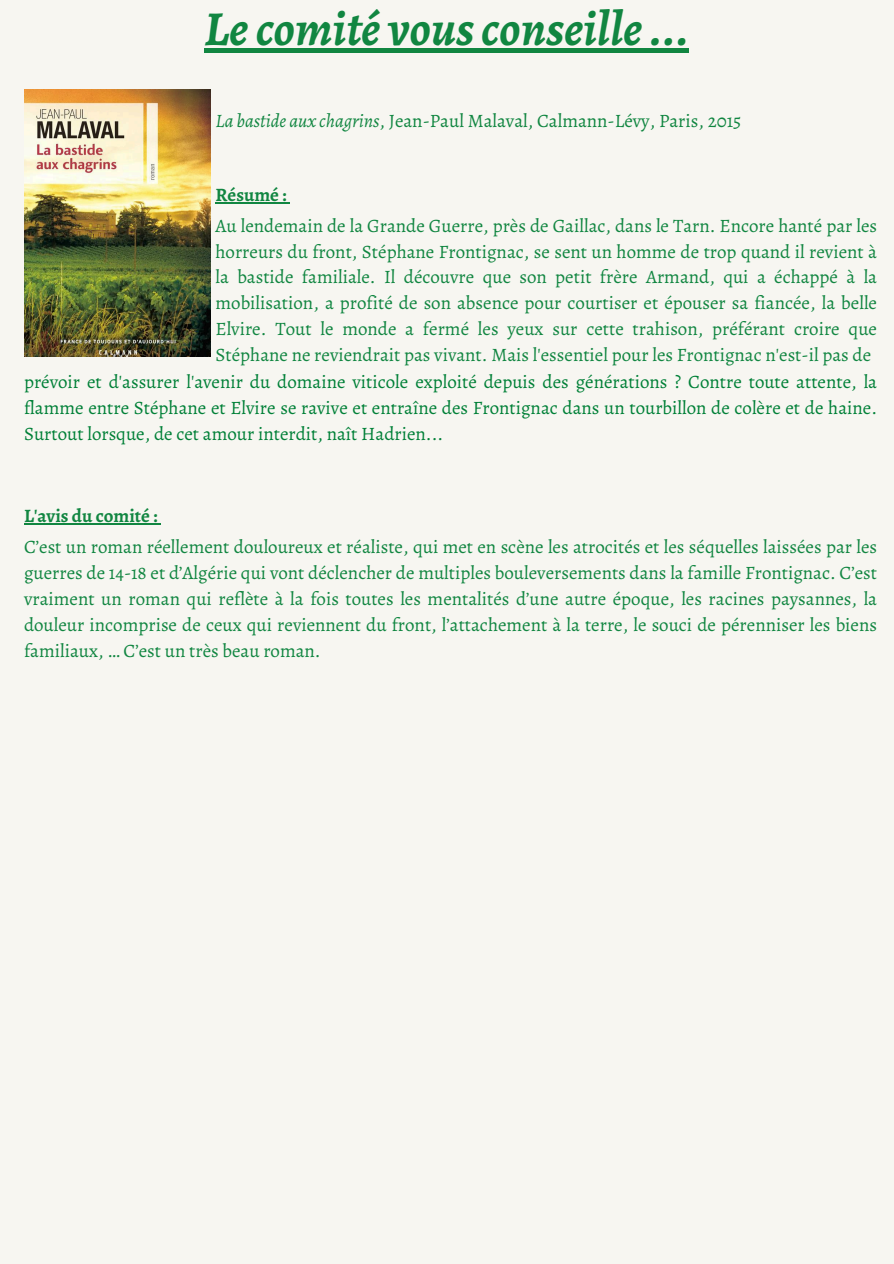
<style>
.page{position:relative;width:894px;height:1264px;background:#fff}
.page>*{position:absolute;margin:0;border:0;box-sizing:border-box;transform-origin:0 0}
.t1{font:italic 700 48.9px "Alegreya";color:#118641}
.t2{font:18.9px/25.8px "Alegreya";color:#118641;text-align:justify}
.t3{font:18.9px/25.8px "Alegreya";color:#008037;text-align:justify}
.t4{font:700 18.9px "Alegreya";color:#118641}
.s1{font-style:italic}
</style>
<div class="page">
<div style="left:0;top:0;width:893px;height:1263px;background:#f7f6f1"></div>
<hr style="left:204px;top:48px;width:485px;height:4px;background:#118641">
<hr style="left:215px;top:202px;width:72px;height:1px;background:#118641">
<hr style="left:24px;top:523px;width:134px;height:1px;background:#118641">
<img style="left:24px;top:89px;width:187px;height:268px">
<h1 class="t1" style="left:204px;top:-5px;width:486px">Lecomité vousconseille...</h1>
<p class="t2" style="left:215px;top:108px;width:527px"><span class="s1">La bastide aux chagrins</span>, Jean-Paul Malaval, Calmann-Lévy, Paris, 2015</p>
<h2 class="t4" style="left:215px;top:182px;width:73px">Résumé :</h2>
<h2 class="t2" style="left:215px;top:212px;width:663px">Au lendemain de la Grande Guerre, près de Gaillac, dans le Tarn. Encore hanté par les horreurs du front, Stéphane Frontignac, se sent un homme de trop quand il revient à la bastide familiale. Il découvre que son petit frère Armand, qui a échappé à la mobilisation, a profité de son absence pour courtiser et épouser sa fiancée, la belle Elvire. Tout le monde a fermé les yeux sur cette trahison, préférant croire que Stéphane ne reviendrait pas vivant. Mais l'essentiel pour les Frontignac n'est-il pas de</h2>
<p class="t3" style="left:24px;top:369px;width:854px">prévoir et d'assurer l'avenir du domaine viticole exploité depuis des générations ? Contre toute attente, la flamme entre Stéphane et Elvire se ravive et entraîne des Frontignac dans un tourbillon de colère et de haine.<br>Surtout lorsque, de cet amour interdit, naît Hadrien...</p>
<p class="t4" style="left:24px;top:503px;width:135px">L'avis du comité :</p>
<p class="t2" style="left:24px;top:534px;width:854px">C’est un roman réellement douloureux et réaliste, qui met en scène les atrocités et les séquelles laissées par les guerres de 14-18 et d’Algérie qui vont déclencher de multiples bouleversements dans la famille Frontignac. C’est vraiment un roman qui reflète à la fois toutes les mentalités d’une autre époque, les racines paysannes, la douleur incomprise de ceux qui reviennent du front, l’attachement à la terre, le souci de pérenniser les biens familiaux, … C’est un très beau roman.</p>
</div>
